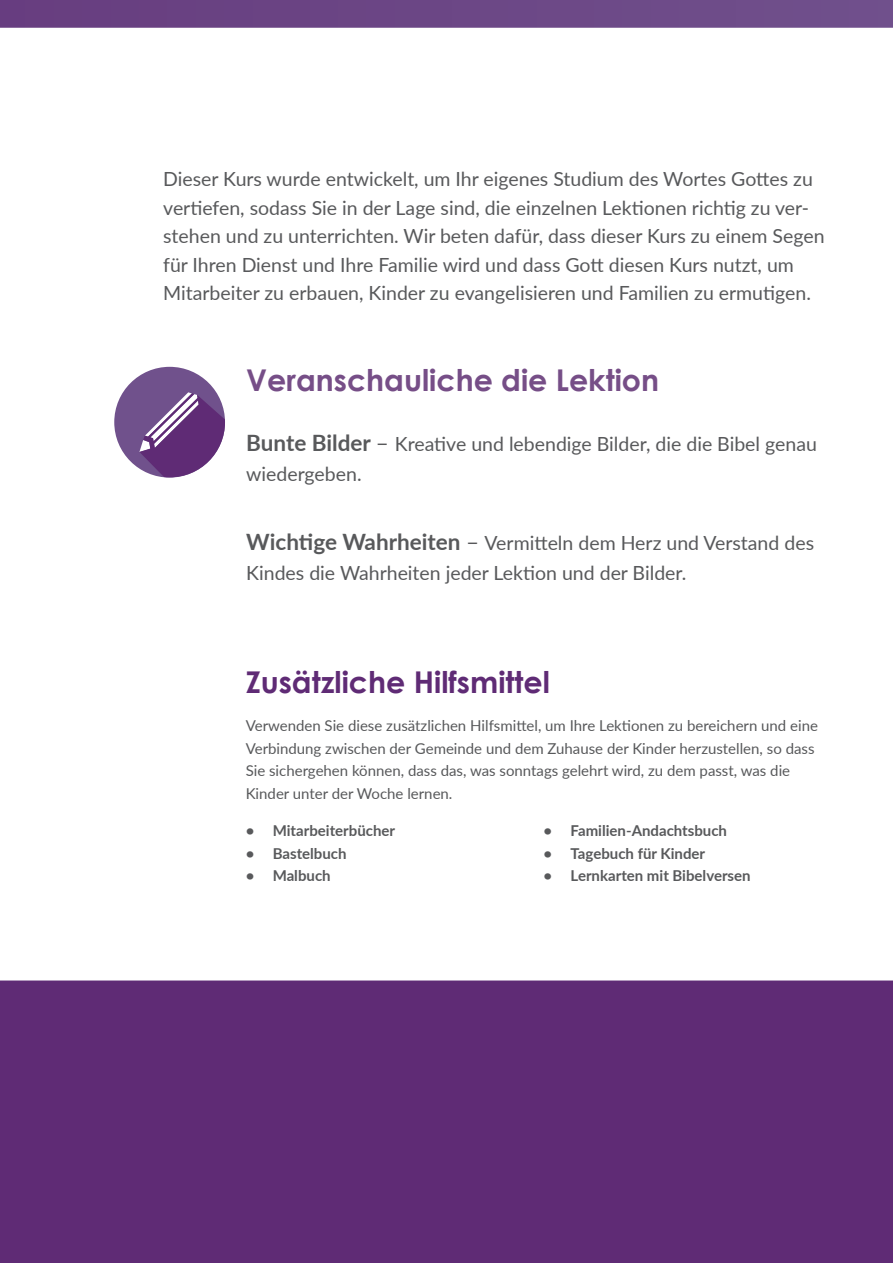
<style>
.page{position:relative;width:893px;height:1263px;background:#6c4786}
.page>*{position:absolute;margin:0;border:0;box-sizing:border-box;transform-origin:0 0}
.t1{font:700 30px "Century Gothic";color:#764e87}
.t2{font:700 30px "Century Gothic";color:#5f2b75}
.Intro__TEXT{font:19.5px/28.5px "Lato";color:#58595b}
.t3{font:15px/22.5px "Lato";color:#58595b}
.t4{font:700 15px "Lato";color:#58595b}
.s1{font-weight:700;font-size:22.5px}
.s2{font-size:22.5px}
</style>
<div class="page">
<div style="left:0;top:28px;width:893px;height:952px;background:#fff"></div>
<div style="left:0;top:980px;width:893px;height:283px;background:#5f2b75"></div>
<img style="left:0;top:588px;width:1px;height:649px">
<svg style="left:114px;top:367px;width:111px;height:111px"></svg>
<p class="Intro__TEXT" style="left:163px;top:164px;width:663px">Dieser Kurs wurde entwickelt, um Ihr eigenes Studium des Wortes Gottes zu vertiefen, sodass Sie in der Lage sind, die einzelnen Lektionen richtig zu ver&shy;stehen und zu unterrichten. Wir beten dafür, dass dieser Kurs zu einem Segen für Ihren Dienst und Ihre Familie wird und dass Gott diesen Kurs nutzt, um Mitarbeiter zu erbauen, Kinder zu evangelisieren und Familien zu ermutigen.</p>
<p class="t1" style="left:246px;top:357px;width:414px">Veranschauliche die Lektion</p>
<p class="Intro__TEXT" style="left:246px;top:428px;width:572px;line-height:30px"><span class="s1">Bunte Bilder</span> <span class="s2">–</span> Kreative und lebendige Bilder, die die Bibel genau wiedergeben.</p>
<p class="Intro__TEXT" style="left:246px;top:527px;width:569px;line-height:30px"><span class="s1">Wichtige Wahrheiten</span> <span class="s2">–</span> Vermitteln dem Herz und Verstand des<br>Kindes die Wahrheiten jeder Lektion und der Bilder.</p>
<p class="t2" style="left:246px;top:659px;width:306px">Zusätzliche Hilfsmittel</p>
<p class="t3" style="left:246px;top:714px;width:574px">Verwenden Sie diese zusätzlichen Hilfsmittel, um Ihre Lektionen zu bereichern und eine Verbindung zwischen der Gemeinde und dem Zuhause der Kinder herzustellen, so dass Sie sichergehen können, dass das, was sonntags gelehrt wird, zu dem passt, was die Kinder unter der Woche lernen.</p>
<p class="t4" style="left:246px;top:820px;width:151px">• Mitarbeiterbücher</p>
<p class="t4" style="left:246px;top:842px;width:102px">• Bastelbuch</p>
<p class="t4" style="left:246px;top:865px;width:86px">• Malbuch</p>
<p class="t4" style="left:544px;top:820px;width:185px">• Familien-Andachtsbuch</p>
<p class="t4" style="left:544px;top:842px;width:163px">• Tagebuch für Kinder</p>
<p class="t4" style="left:544px;top:865px;width:209px">• Lernkarten mit Bibelversen</p>
</div>
